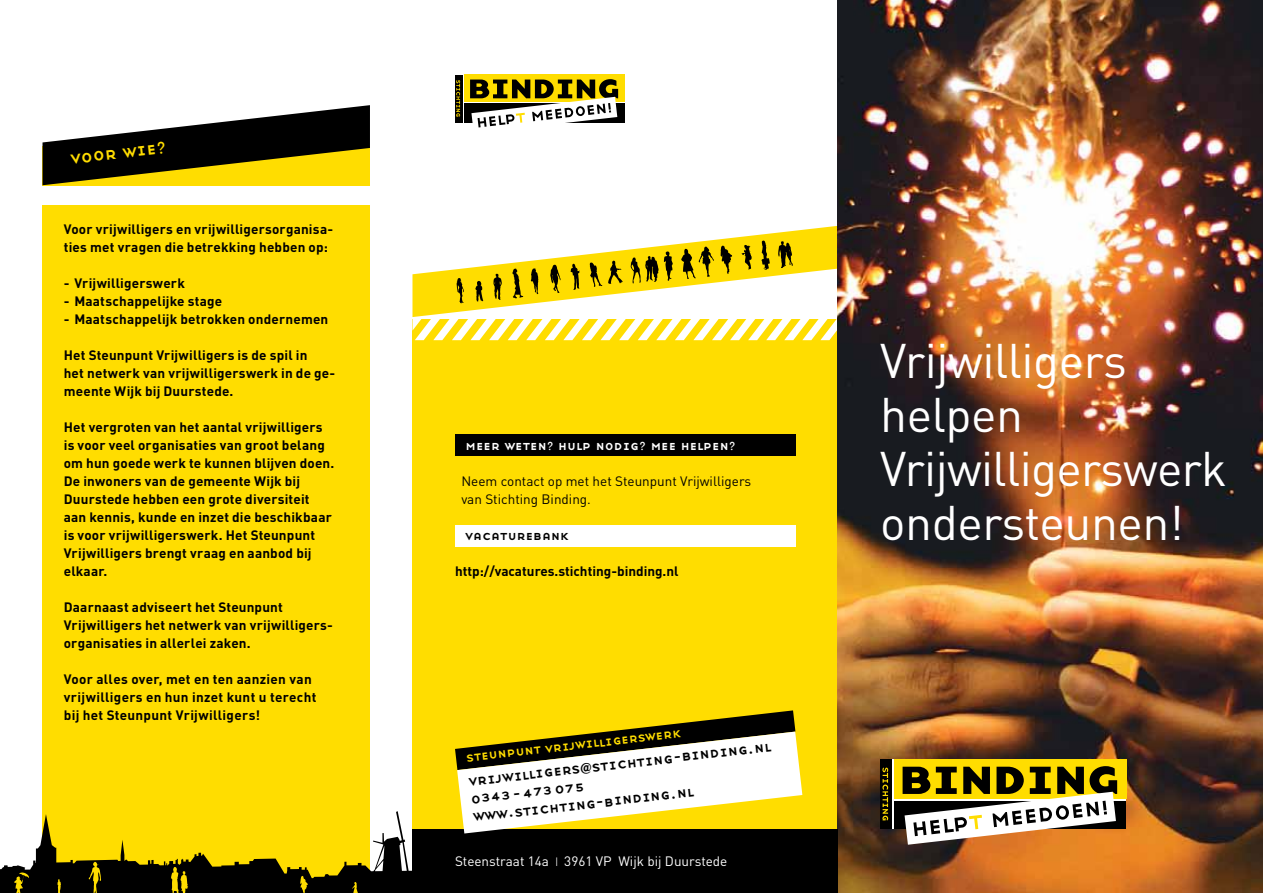
<style>
.page{position:relative;width:1263px;height:893px;background:#fff}
.page>*{position:absolute;margin:0;border:0;box-sizing:border-box;transform-origin:0 0}
.t1{font:48px/54px "DIN";letter-spacing:-.01em;color:#fff}
.t2{font:18px "Base Nine Small Caps";color:#fd0}
.t3{font:15px/18.1px "Base Nine Small Caps";color:#000}
.t4{font:700 13.5px/18px "DIN";letter-spacing:.015em;color:#000}
.t5{font:13.5px/18px "DIN";color:#000}
.t6{font:13.5px "DIN";color:#fff}
.t7{font:13.5px "Base Nine Small Caps";color:#fff}
.t8{font:13.5px "Base Nine Small Caps";color:#fd0}
.t9{font:13.5px "Base Nine Small Caps";color:#000}
.s1{font-size:15px}
.s2{font-size:10.5px}
.s3{font-size:12px}
.s4{font-weight:300;font-size:12px}
</style>
<div class="page">
<div style="left:43px;top:206px;width:327px;height:687px;background:#fd0"></div>
<div style="left:412px;top:340px;width:426px;height:489px;background:#fd0"></div>
<svg style="left:0;top:811px;width:412px;height:82px"></svg>
<div style="left:455px;top:435px;width:340px;height:21px;background:#000"></div>
<svg style="left:412px;top:226px;width:426px;height:114px"></svg>
<div style="left:455px;top:525px;width:340px;height:21px;background:#fff"></div>
<img style="left:838px;top:0;width:425px;height:893px">
<div style="left:894px;top:801px;width:232px;height:28px;background:#000"></div>
<div style="left:880px;top:759px;width:11px;height:70px;background:#000"></div>
<svg style="left:882px;top:768px;width:6px;height:52px"></svg>
<div style="left:894px;top:759px;width:232px;height:40px;background:#fd0"></div>
<svg style="left:902px;top:766px;width:215px;height:79px"></svg>
<div style="left:464px;top:103px;width:161px;height:19px;background:#000"></div>
<svg style="left:455px;top:75px;width:7px;height:47px"></svg>
<svg style="left:456px;top:80px;width:4px;height:37px"></svg>
<div style="left:464px;top:75px;width:161px;height:27px;background:#fd0"></div>
<svg style="left:470px;top:79px;width:148px;height:49px"></svg>
<div style="left:412px;top:829px;width:426px;height:64px;background:#000"></div>
<svg style="left:455px;top:710px;width:347px;height:123px"></svg>
<svg style="left:43px;top:105px;width:327px;height:80px"></svg>
<h2 class="t2" style="left:70px;top:145px;width:98px;rotate:-6deg">voor wie<span class="s1">?</span></h2>
<p class="t4" style="left:64px;top:220px;width:271px">Voor vrijwilligers en vrijwilligersorganisa&shy;ties met vragen die betrekking hebben op:</p>
<p class="t4" style="left:64px;top:274px;width:123px">- Vrijwilligerswerk</p>
<p class="t4" style="left:64px;top:292px;width:160px">- Maatschappelijke stage</p>
<p class="t4" style="left:64px;top:310px;width:266px">- Maatschappelijk betrokken ondernemen</p>
<p class="t4" style="left:64px;top:346px;width:273px">Het Steunpunt Vrijwilligers is de spil in<br>het netwerk van vrijwilligerswerk in de ge&shy;meente Wijk bij Duurstede.</p>
<p class="t4" style="left:64px;top:418px;width:272px">Het vergroten van het aantal vrijwilligers is voor veel organisaties van groot belang om hun goede werk te kunnen blijven doen.<br>De inwoners van de gemeente Wijk bij Duurstede hebben een grote diversiteit aan kennis, kunde en inzet die beschikbaar is voor vrijwilligerswerk. Het Steunpunt Vrijwilligers brengt vraag en aanbod bij elkaar.</p>
<p class="t4" style="left:64px;top:597px;width:271px">Daarnaast adviseert het Steunpunt<br>Vrijwilligers het netwerk van vrijwilligers&shy;organisaties in allerlei zaken.</p>
<p class="t4" style="left:64px;top:669px;width:254px">Voor alles over, met en ten aanzien van vrijwilligers en hun inzet kunt u terecht bij het Steunpunt Vrijwilligers!</p>
<p class="t7" style="left:466px;top:436px;width:272px">meer weten<span class="s2">?</span> hulp nodig<span class="s2">?</span> mee helpen<span class="s2">?</span></p>
<p class="t5" style="left:461px;top:472px;width:291px">Neem contact op met het Steunpunt Vrijwilligers van Stichting Binding.</p>
<p class="t9" style="left:466px;top:526px;width:105px">vacaturebank</p>
<p class="t4" style="left:455px;top:562px;width:225px">http://vacatures.stichting-binding.nl</p>
<p class="t8" style="left:465px;top:747px;width:218px;rotate:-6deg">steunpunt vrijwilligerswerk</p>
<p class="t3" style="left:468px;top:770px;width:305px;rotate:-6deg">vrijwilligers<span class="s3">@</span>stichting-binding.nl<br>0343-473075 www.stichting-binding.nl</p>
<p class="t6" style="left:455px;top:852px;width:274px">Steenstraat 14a <span class="s4">I</span> 3961 VP Wijk bij Duurstede</p>
<h1 class="t1" style="left:880px;top:333px;width:348px">Vrijwilligers helpen<br>Vrijwilligerswerk ondersteunen!</h1>
</div>
